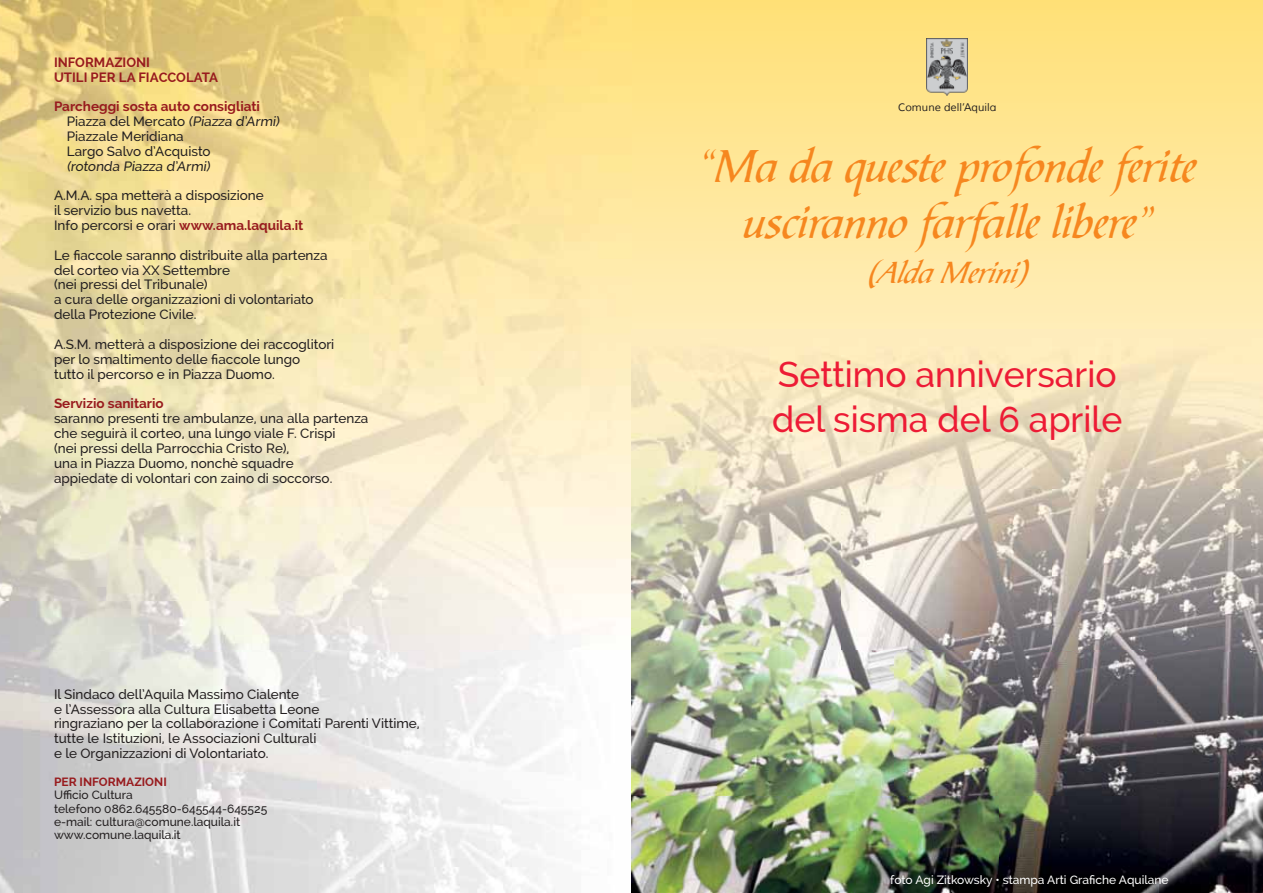
<style>
.page{position:relative;width:1263px;height:893px;background:#fff}
.page>*{position:absolute;margin:0;border:0;box-sizing:border-box;transform-origin:0 0}
.t1{font:47.55px/55.5px "Bible Scr T";color:#f6871f;text-align:center}
.t2{font:500 36.15px/45.2px "Raleway";color:#ed1b35}
.t3{font:31.65px "Bible Scr T";color:#f6871f}
.t4{font:500 13.5px/14.9px "Raleway";color:#231f20}
.t5{font:700 13.5px/14.9px "Raleway";color:#981b1e}
.t6{font:500 12px/13.2px "Raleway";color:#231f20}
.t7{font:500 12px "Raleway";color:#fff}
.t8{font:700 12px "Raleway";color:#981b1e}
.t9{font:10.8px "Muli";color:#231f20}
.s1{font-weight:700;color:#981b1e}
</style>
<div class="page">
<svg style="left:631px;top:0;width:632px;height:330px;background:#fee697"></svg>
<img style="left:0;top:652px;width:557px;height:241px">
<img style="left:0;top:0;width:631px;height:652px">
<img style="left:631px;top:330px;width:632px;height:563px">
<img style="left:631px;top:650px;width:632px;height:1px">
<img style="left:926px;top:39px;width:42px;height:57px">
<p class="t5" style="left:54px;top:55px;width:166px">INFORMAZIONI<br>UTILI PER LA FIACCOLATA</p>
<p class="t5" style="left:54px;top:99px;width:208px">Parcheggi sosta auto consigliati</p>
<p class="t4" style="left:67px;top:114px;width:216px">Piazza del Mercato (Piazza d’Armi)<br>Piazzale Meridiana<br>Largo Salvo d’Acquisto<br>(rotonda Piazza d’Armi)</p>
<p class="t4" style="left:54px;top:188px;width:251px">A.M.A. spa metterà a disposizione<br>il servizio bus navetta.<br>Info percorsi e orari <span class="s1">www.ama.laquila.it</span></p>
<p class="t4" style="left:54px;top:248px;width:275px">Le fiaccole saranno distribuite alla partenza del corteo via XX Settembre<br>(nei pressi del Tribunale)<br>a cura delle organizzazioni di volontariato della Protezione Civile.</p>
<p class="t4" style="left:54px;top:337px;width:282px">A.S.M. metterà a disposizione dei raccoglitori per lo smaltimento delle fiaccole lungo<br>tutto il percorso e in Piazza Duomo.</p>
<p class="t5" style="left:54px;top:396px;width:111px">Servizio sanitario</p>
<p class="t4" style="left:54px;top:411px;width:316px">saranno presenti tre ambulanze, una alla partenza che seguirà il corteo, una lungo viale F. Crispi<br>(nei pressi della Parrocchia Cristo Re),<br>una in Piazza Duomo, nonchè squadre<br>appiedate di volontari con zaino di soccorso.</p>
<p class="t4" style="left:54px;top:686px;width:367px">Il Sindaco dell’Aquila Massimo Cialente<br>e l’Assessora alla Cultura Elisabetta Leone<br>ringraziano per la collaborazione i Comitati Parenti Vittime, tutte le Istituzioni, le Associazioni Culturali<br>e le Organizzazioni di Volontariato.</p>
<p class="t8" style="left:54px;top:775px;width:114px">PER INFORMAZIONI</p>
<p class="t6" style="left:54px;top:788px;width:215px">Ufficio Cultura<br>telefono 0862.645580-645544-645525 e-mail: cultura@comune.laquila.it www.comune.laquila.it</p>
<p class="t9" style="left:898px;top:101px;width:100px">Comune dell’Aquila</p>
<h1 class="t1" style="left:698px;top:143px;width:499px">“Ma da queste profonde ferite usciranno farfalle libere”</h1>
<h3 class="t3" style="left:866px;top:255px;width:164px">(Alda Merini)</h3>
<h2 class="t2" style="left:772px;top:351px;width:352px">Settimo anniversario del sisma del 6 aprile</h2>
<p class="t7" style="left:890px;top:872px;width:280px">foto Agi Zitkowsky • stampa Arti Grafiche Aquilane</p>
</div>
